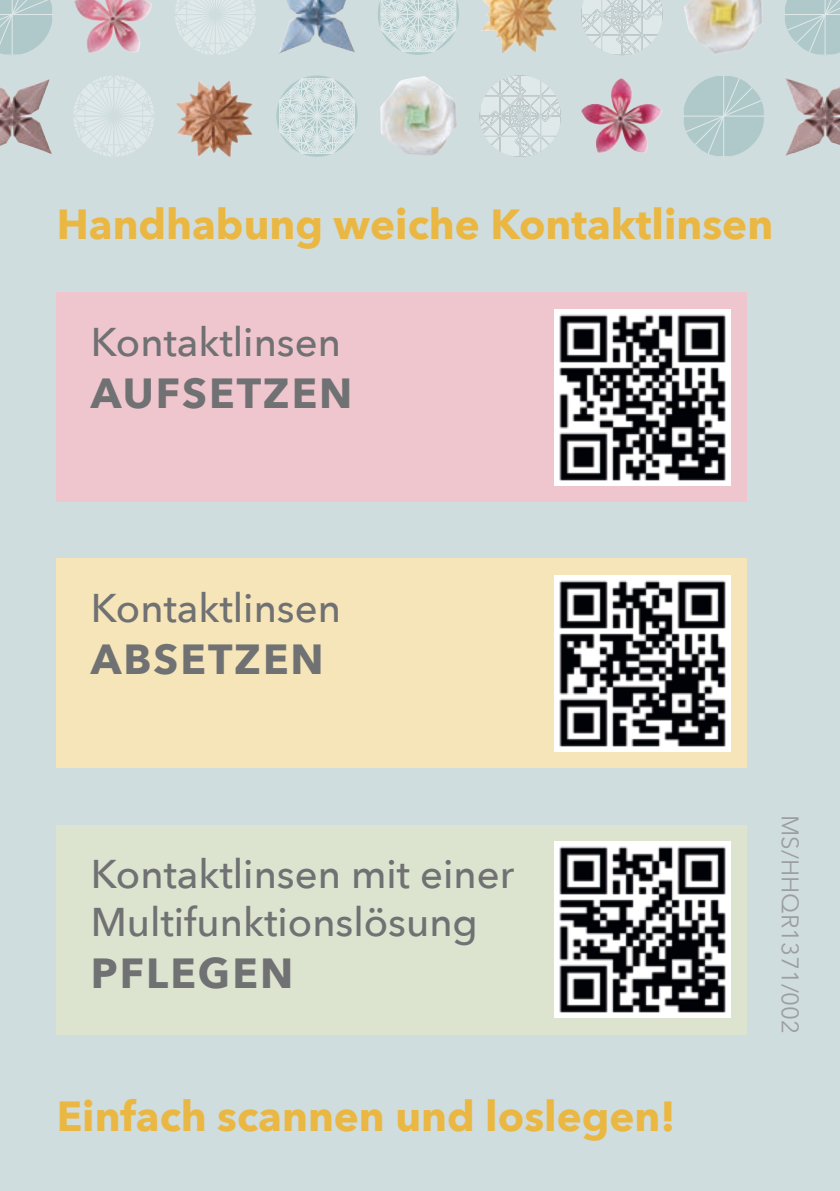
<style>
.page{position:relative;width:840px;height:1191px;background:#fff}
.page>*{position:absolute;margin:0;border:0;box-sizing:border-box;transform-origin:0 0}
.t1{font:700 42px "Avenir Next";color:#eab743}
.t2{font:700 42px "Avenir Next";letter-spacing:.05em;color:#707173}
.t3{font:500 40px/48px "Avenir Next";color:#707173}
.t4{font:24px "Avenir Next";color:#9d9ea0}
</style>
<div class="page">
<div style="left:0;top:0;width:839px;height:1191px;background:#cfddde"></div>
<div style="left:57px;top:825px;width:689px;height:209px;background:#dce3cf"></div>
<img style="left:554px;top:841px;width:176px;height:176px">
<div style="left:57px;top:559px;width:689px;height:209px;background:#f6e5b8"></div>
<img style="left:554px;top:575px;width:176px;height:176px">
<div style="left:57px;top:293px;width:689px;height:209px;background:#efc5ce"></div>
<img style="left:554px;top:309px;width:176px;height:176px">
<svg style="left:0;top:0;width:52px;height:55px"></svg>
<svg style="left:175px;top:0;width:80px;height:55px"></svg>
<div style="left:215px;top:14px;width:41px;height:41px;border:1px solid #cfddde"></div>
<svg style="left:684px;top:76px;width:80px;height:80px"></svg>
<svg style="left:74px;top:76px;width:80px;height:80px"></svg>
<div style="left:113px;top:116px;width:41px;height:41px;border:1px solid #cfddde"></div>
<img style="left:74px;top:0;width:78px;height:53px">
<img style="left:176px;top:80px;width:65px;height:78px">
<img style="left:279px;top:0;width:76px;height:54px">
<img style="left:380px;top:76px;width:77px;height:79px">
<img style="left:481px;top:0;width:76px;height:53px">
<img style="left:581px;top:78px;width:81px;height:75px">
<img style="left:684px;top:0;width:78px;height:54px">
<img style="left:0;top:78px;width:52px;height:76px">
<svg style="left:276px;top:75px;width:81px;height:82px"></svg>
<svg style="left:279px;top:78px;width:75px;height:76px"></svg>
<svg style="left:378px;top:0;width:81px;height:55px"></svg>
<svg style="left:581px;top:0;width:81px;height:55px"></svg>
<svg style="left:479px;top:75px;width:81px;height:82px"></svg>
<svg style="left:785px;top:0;width:54px;height:55px"></svg>
<img style="left:785px;top:77px;width:54px;height:79px">
<p class="t1" style="left:57px;top:188px;width:717px">Handhabung weiche Kontaktlinsen</p>
<p class="t3" style="left:91px;top:316px;width:251px">Kontaktlinsen</p>
<p class="t2" style="left:91px;top:356px;width:263px">aufsetzen</p>
<p class="t3" style="left:91px;top:582px;width:251px">Kontaktlinsen</p>
<p class="t2" style="left:91px;top:622px;width:234px">absetzen</p>
<p class="t3" style="left:91px;top:848px;width:424px">Kontaktlinsen mit einer<br>Multifunktionslösung</p>
<p class="t2" style="left:91px;top:936px;width:204px">pflegen</p>
<p class="t1" style="left:57px;top:1079px;width:620px">Einfach scannen und loslegen!</p>
<p class="t4" style="left:810px;top:815px;width:221px;rotate:90deg">MS/HHQR1371/002</p>
</div>
